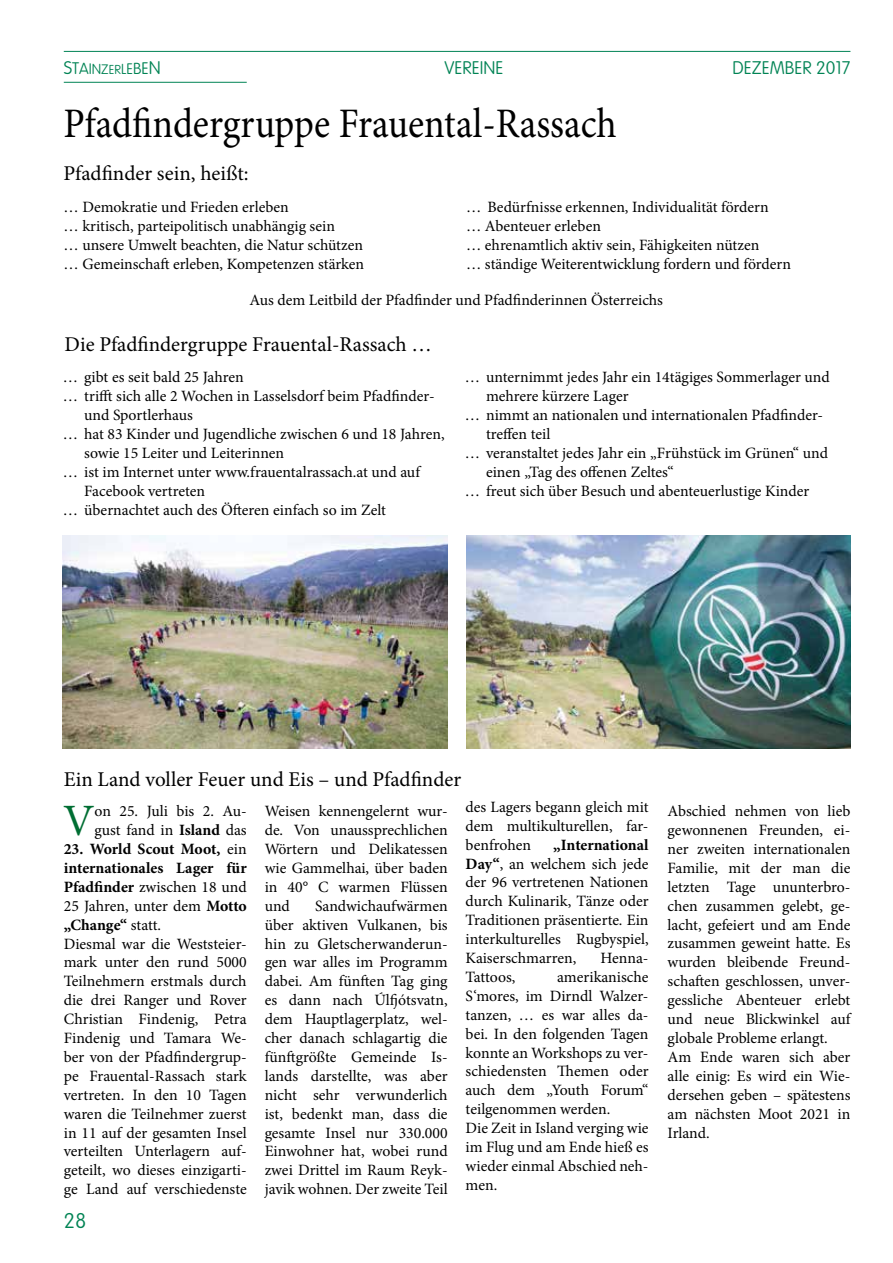
<style>
.page{position:relative;width:893px;height:1263px;background:#fff}
.page>*{position:absolute;margin:0;border:0;box-sizing:border-box;transform-origin:0 0}
.t1{font:44.85px "Minion Pro";color:#006e33}
.t2{font:42px "Minion Pro";color:#000;scale:.9 1}
.t3{font:21px "Minion Pro";color:#000}
.t4{font:100 21px "VAG Rounded";color:#008354}
.t5{font:100 18px "VAG Rounded";color:#008354}
.t6{font:15.75px/18.9px "Minion Pro";color:#000}
.s1{font-size:16.5px}
.s2{font-size:15.75px}
.s3{font-size:15px}
.s4{font-size:14.25px}
.s5{font-size:13.5px}
.s6{font-size:12.75px}
.s7{font-weight:700}
</style>
<div class="page">
<hr style="left:64px;top:51px;width:786px;height:1px;background:#008354">
<hr style="left:64px;top:82px;width:183px;height:1px;background:#008354">
<img style="left:63px;top:536px;width:385px;height:212px">
<img style="left:467px;top:536px;width:383px;height:212px">
<p class="t5" style="left:64px;top:57px;width:99px">S<span class="s1">T</span><span class="s2">A</span><span class="s3">I</span><span class="s4">N</span><span class="s5">Z</span><span class="s6">ER</span><span class="s4">L</span><span class="s3">E</span><span class="s2">B</span><span class="s1">E</span>N</p>
<p class="t5" style="left:445px;top:57px;width:60px">VEREINE</p>
<p class="t5" style="left:732px;top:57px;width:119px">DEZEMBER 2017</p>
<h2 class="t2" style="left:64px;top:95px;width:616px">Pfadfindergruppe Frauental-Rassach</h2>
<h3 class="t3" style="left:64px;top:159px;width:187px">Pfadfinder sein, heißt:</h3>
<p class="t6" style="left:64px;top:198px;width:302px">… Demokratie und Frieden erleben<br>… kritisch, parteipolitisch unabhängig sein<br>… unsere Umwelt beachten, die Natur schützen … Gemeinschaft erleben, Kompetenzen stärken</p>
<p class="t6" style="left:466px;top:198px;width:326px">… Bedürfnisse erkennen, Individualität fördern<br>… Abenteuer erleben<br>… ehrenamtlich aktiv sein, Fähigkeiten nützen<br>… ständige Weiterentwicklung fordern und fördern</p>
<p class="t6" style="left:249px;top:290px;width:415px">Aus dem Leitbild der Pfadfinder und Pfadfinderinnen Österreichs</p>
<h3 class="t3" style="left:65px;top:330px;width:369px">Die Pfadfindergruppe Frauental-Rassach …</h3>
<p class="t6" style="left:63px;top:368px;width:182px">… gibt es seit bald 25 Jahren</p>
<p class="t6" style="left:63px;top:387px;width:373px">… trifft sich alle 2 Wochen in Lasselsdorf beim Pfadfinder-</p>
<p class="t6" style="left:84px;top:406px;width:110px">und Sportlerhaus</p>
<p class="t6" style="left:63px;top:425px;width:383px">… hat 83 Kinder und Jugendliche zwischen 6 und 18 Jahren,</p>
<p class="t6" style="left:84px;top:443px;width:202px">sowie 15 Leiter und Leiterinnen</p>
<p class="t6" style="left:63px;top:462px;width:359px">… ist im Internet unter www.frauentalrassach.at und auf</p>
<p class="t6" style="left:84px;top:481px;width:122px">Facebook vertreten</p>
<p class="t6" style="left:63px;top:500px;width:325px">… übernachtet auch des Öfteren einfach so im Zelt</p>
<p class="t6" style="left:465px;top:368px;width:366px">… unternimmt jedes Jahr ein 14tägiges Sommerlager und</p>
<p class="t6" style="left:486px;top:387px;width:144px">mehrere kürzere Lager</p>
<p class="t6" style="left:465px;top:406px;width:358px">… nimmt an nationalen und internationalen Pfadfinder-</p>
<p class="t6" style="left:486px;top:425px;width:66px">treffen teil</p>
<p class="t6" style="left:465px;top:443px;width:365px">… veranstaltet jedes Jahr ein „Frühstück im Grünen“ und</p>
<p class="t6" style="left:486px;top:462px;width:189px">einen „Tag des offenen Zeltes“</p>
<p class="t6" style="left:465px;top:481px;width:346px">… freut sich über Besuch und abenteuerlustige Kinder</p>
<h3 class="t3" style="left:64px;top:766px;width:399px">Ein Land voller Feuer und Eis – und Pfadfinder</h3>
<h1 class="t1" style="left:63px;top:791px;width:33px">V</h1>
<p class="t6" style="left:95px;top:802px;width:154px">on 25. Juli bis 2. Au&shy;gust fand in <span class="s7">Island</span> das</p>
<p class="t6" style="left:64px;top:840px;width:184px"><span class="s7">23. World Scout Moot,</span> ein <span class="s7">internationales Lager für<br>Pfadfinder</span> zwischen 18 und<br>25 Jahren, unter dem <span class="s7">Motto „Change“</span> statt.<br>Diesmal war die Weststeier&shy;mark unter den rund 5000<br>Teilnehmern erstmals durch die drei Ranger und Rover<br>Christian Findenig, Petra<br>Findenig und Tamara We&shy;ber von der Pfadfindergrup&shy;pe Frauental-Rassach stark vertreten. In den 10 Tagen waren die Teilnehmer zuerst in 11 auf der gesamten Insel verteilten Unterlagern auf&shy;geteilt, wo dieses einzigarti&shy;ge Land auf verschiedenste</p>
<h3 class="t4" style="left:64px;top:1209px;width:24px">28</h3>
<p class="t6" style="left:265px;top:802px;width:184px;text-align:justify">Weisen kennengelernt wur&shy;de. Von unaussprechlichen Wörtern und Delikatessen wie Gammelhai, über baden in 40° C warmen Flüssen und</p>
<p class="t6" style="left:265px;top:896px;width:184px;text-align:justify;text-indent:50px">Sandwichaufwärmen über aktiven Vulkanen, bis hin zu Gletscherwanderun&shy;gen war alles im Programm dabei. Am fünften Tag ging es dann nach Úlfjótsvatn, dem Hauptlagerplatz, wel&shy;cher danach schlagartig die fünftgrößte Gemeinde Is&shy;lands darstellte, was aber nicht sehr verwunderlich ist, bedenkt man, dass die gesamte Insel nur 330.000<br>Einwohner hat, wobei rund zwei Drittel im Raum Reyk&shy;javik wohnen. Der zweite Teil</p>
<p class="t6" style="left:466px;top:797px;width:184px;text-align:justify">des Lagers begann gleich mit dem multikulturellen, far&shy;benfrohen</p>
<p class="t6" style="left:466px;top:835px;width:184px;text-align:justify;text-indent:88px"><span class="s7">„International Day“</span>, an welchem sich jede der 96 vertretenen Nationen durch Kulinarik, Tänze oder Traditionen präsentierte. Ein interkulturelles Rugbyspiel, Kaiserschmarren,</p>
<p class="t6" style="left:600px;top:949px;width:50px">Henna-</p>
<p class="t6" style="left:466px;top:967px;width:184px;text-indent:92px">amerikanische<br>S‘mores, im Dirndl Walzer&shy;tanzen, … es war alles da&shy;bei. In den folgenden Tagen konnte an Workshops zu ver&shy;schiedensten Themen oder auch dem „Youth Forum“ teilgenommen werden.<br>Die Zeit in Island verging wie im Flug und am Ende hieß es wieder einmal Abschied neh&shy;men.</p>
<p class="t6" style="left:466px;top:967px;width:51px">Tattoos,</p>
<p class="t6" style="left:668px;top:802px;width:184px">Abschied nehmen von lieb gewonnenen Freunden, ei&shy;ner zweiten internationalen<br>Familie, mit der man die letzten Tage ununterbro&shy;chen zusammen gelebt, ge&shy;lacht, gefeiert und am Ende zusammen geweint hatte. Es wurden bleibende Freund&shy;schaften geschlossen, unver&shy;gessliche Abenteuer erlebt und neue Blickwinkel auf globale Probleme erlangt.<br>Am Ende waren sich aber alle einig: Es wird ein Wie&shy;dersehen geben – spätestens am nächsten Moot 2021 in<br>Irland.</p>
</div>
